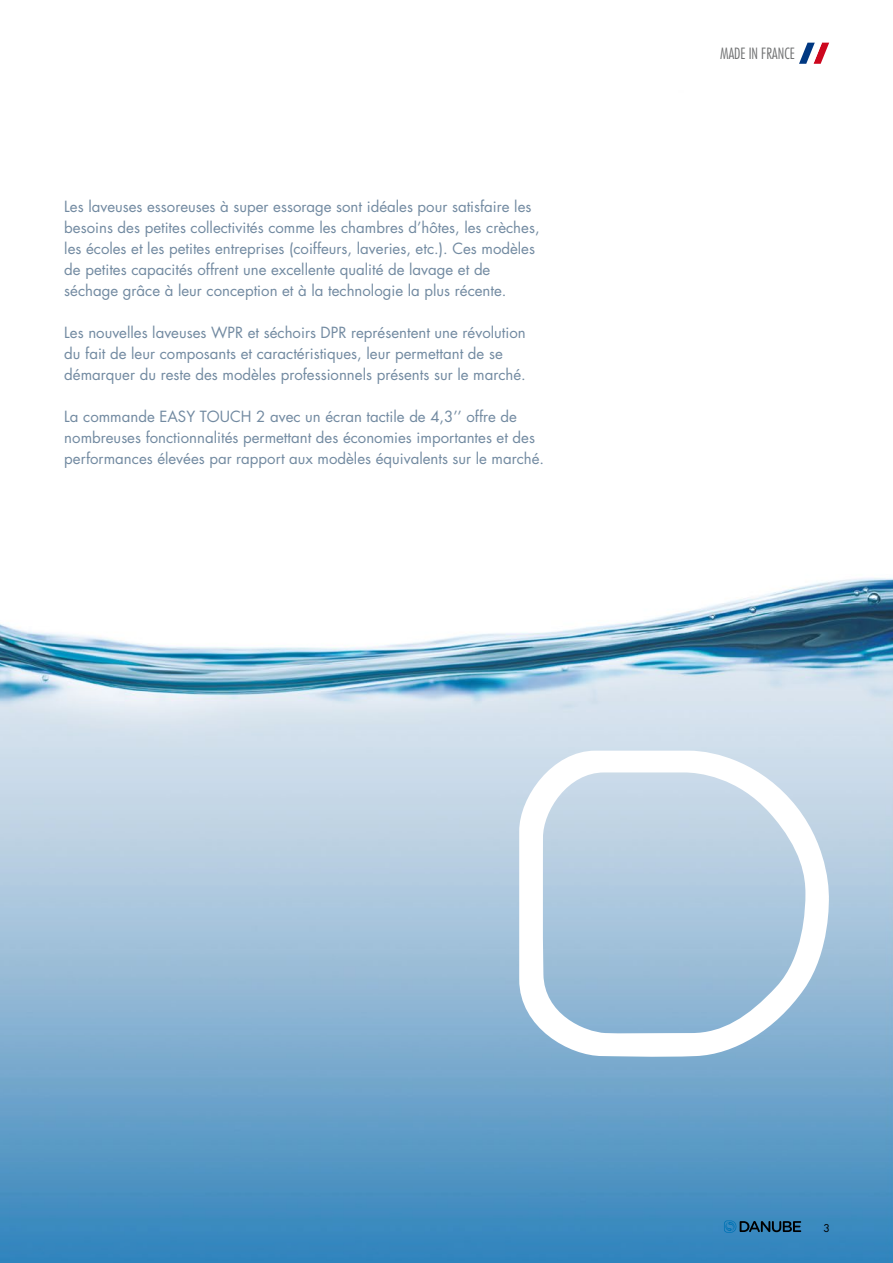
<style>
.page{position:relative;width:893px;height:1263px;background:#fff}
.page>*{position:absolute;margin:0;border:0;box-sizing:border-box;transform-origin:0 0}
.t1{font:300 condensed 15.15px "Futura Std";color:#707172}
.t2{font:15px/21px "Futura Std";color:#728aa1}
.t3{font:10.5px "Futura Std";color:#000}
</style>
<div class="page">
<img style="left:0;top:42px;width:893px;height:1221px">
<svg style="left:724px;top:1220px;width:77px;height:13px"></svg>
<svg style="left:799px;top:43px;width:30px;height:21px"></svg>
<svg style="left:517px;top:748px;width:318px;height:310px"></svg>
<p class="t2" style="left:64px;top:196px;width:477px">Les laveuses essoreuses à super essorage sont idéales pour satisfaire les besoins des petites collectivités comme les chambres d’hôtes, les crèches, les écoles et les petites entreprises (coiffeurs, laveries, etc.). Ces modèles de petites capacités offrent une excellente qualité de lavage et de séchage grâce à leur conception et à la technologie la plus récente.</p>
<p class="t2" style="left:64px;top:322px;width:463px">Les nouvelles laveuses WPR et séchoirs DPR représentent une révolution du fait de leur composants et caractéristiques, leur permettant de se démarquer du reste des modèles professionnels présents sur le marché.</p>
<p class="t2" style="left:64px;top:406px;width:481px">La commande EASY TOUCH 2 avec un écran tactile de 4,3’’ offre de nombreuses fonctionnalités permettant des économies importantes et des performances élevées par rapport aux modèles équivalents sur le marché.</p>
<p class="t1" style="left:720px;top:45px;width:76px">MADE IN FRANCE</p>
<p class="t3" style="left:823px;top:1221px;width:8px">3</p>
</div>
